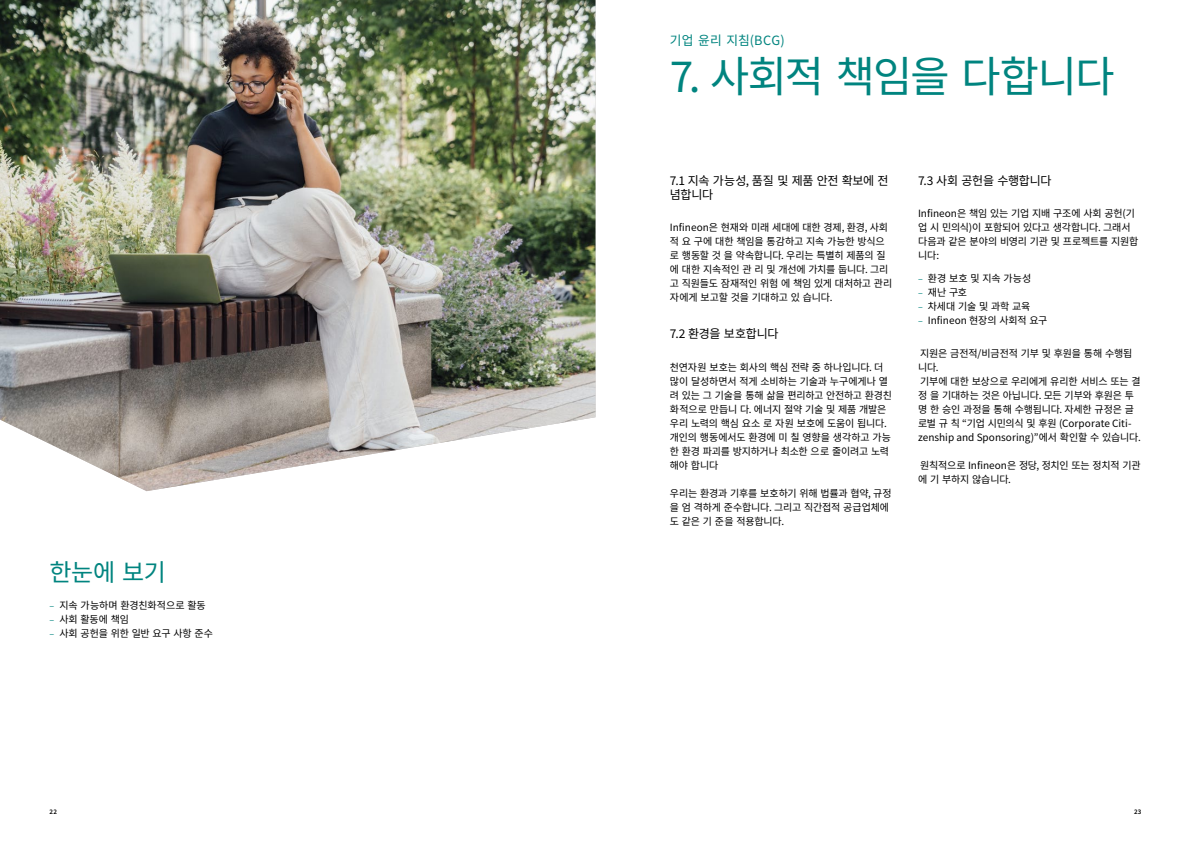
<style>
.page{position:relative;width:1191px;height:842px;background:#fff}
.page>*{position:absolute;margin:0;border:0;box-sizing:border-box;transform-origin:0 0}
.t1{font:42.5px "Source Han Sans K";letter-spacing:-.04em;color:#00847f}
.t2{font:24px "Source Han Sans K";color:#00847f}
.t3{font:12.8px "Source Han Sans K";letter-spacing:.015em;color:#00847f}
.t4{font:12px/14px "Source Han Sans K";letter-spacing:-.025em;color:#000}
.t5{font:10px/14px "Source Han Sans K";letter-spacing:-.015em;color:#000}
.t6{font:600 7px "Source Sans 3";color:#000}
.s1{font-family:"Source Sans 3";color:#00847f}
</style>
<div class="page">
<img style="left:0;top:0;width:595px;height:491px">
<p class="t3" style="left:670px;top:33px;width:116px">기업 윤리 지침(BCG)</p>
<h1 class="t1" style="left:670px;top:52px;width:446px">7. 사회적 책임을 다합니다</h1>
<h2 class="t2" style="left:50px;top:559px;width:118px">한눈에 보기</h2>
<p class="t5" style="left:50px;top:599px;width:157px"><span class="s1">–</span> 지속 가능하며 환경친화적으로 활동</p>
<p class="t5" style="left:50px;top:613px;width:81px"><span class="s1">–</span> 사회 활동에 책임</p>
<p class="t5" style="left:50px;top:627px;width:165px"><span class="s1">–</span> 사회 공헌을 위한 일반 요구 사항 준수</p>
<p class="t4" style="left:670px;top:173px;width:220px">7.1 지속 가능성, 품질 및 제품 안전 확보에 전 념합니다</p>
<p class="t5" style="left:670px;top:221px;width:224px">Infineon은 현재와 미래 세대에 대한 경제, 환경, 사회 적 요 구에 대한 책임을 통감하고 지속 가능한 방식으 로 행동할 것 을 약속합니다. 우리는 특별히 제품의 질 에 대한 지속적인 관 리 및 개선에 가치를 둡니다. 그리 고 직원들도 잠재적인 위험 에 책임 있게 대처하고 관리 자에게 보고할 것을 기대하고 있 습니다.</p>
<p class="t4" style="left:670px;top:326px;width:110px">7.2 환경을 보호합니다</p>
<p class="t5" style="left:670px;top:361px;width:224px">천연자원 보호는 회사의 핵심 전략 중 하나입니다. 더 많이 달성하면서 적게 소비하는 기술과 누구에게나 열 려 있는 그 기술을 통해 삶을 편리하고 안전하고 환경친 화적으로 만듭니 다. 에너지 절약 기술 및 제품 개발은 우리 노력의 핵심 요소 로 자원 보호에 도움이 됩니다. 개인의 행동에서도 환경에 미 칠 영향을 생각하고 가능 한 환경 파괴를 방지하거나 최소한 으로 줄이려고 노력 해야 합니다</p>
<p class="t5" style="left:670px;top:487px;width:223px">우리는 환경과 기후를 보호하기 위해 법률과 협약, 규정 을 엄 격하게 준수합니다. 그리고 직간접적 공급업체에 도 같은 기 준을 적용합니다.</p>
<p class="t4" style="left:918px;top:173px;width:135px">7.3 사회 공헌을 수행합니다</p>
<p class="t5" style="left:918px;top:207px;width:222px">Infineon은 책임 있는 기업 지배 구조에 사회 공헌(기 업 시 민의식)이 포함되어 있다고 생각합니다. 그래서 다음과 같은 분야의 비영리 기관 및 프로젝트를 지원합 니다:</p>
<p class="t5" style="left:918px;top:271px;width:115px"><span class="s1">–</span> 환경 보호 및 지속 가능성</p>
<p class="t5" style="left:918px;top:285px;width:51px"><span class="s1">–</span> 재난 구호</p>
<p class="t5" style="left:918px;top:299px;width:114px"><span class="s1">–</span> 차세대 기술 및 과학 교육</p>
<p class="t5" style="left:918px;top:313px;width:131px"><span class="s1">–</span> Infineon 현장의 사회적 요구</p>
<p class="t5" style="left:918px;top:347px;width:224px">지원은 금전적/비금전적 기부 및 후원을 통해 수행됩 니다.<br>기부에 대한 보상으로 우리에게 유리한 서비스 또는 결 정 을 기대하는 것은 아닙니다. 모든 기부와 후원은 투 명 한 승인 과정을 통해 수행됩니다. 자세한 규정은 글 로벌 규 칙 “기업 시민의식 및 후원 (Corporate Citi&shy;zenship and Sponsoring)”에서 확인할 수 있습니다.</p>
<p class="t5" style="left:918px;top:459px;width:224px">원칙적으로 Infineon은 정당, 정치인 또는 정치적 기관 에 기 부하지 않습니다.</p>
<p class="t6" style="left:50px;top:807px;width:9px">22</p>
<p class="t6" style="left:1134px;top:807px;width:9px">23</p>
</div>
